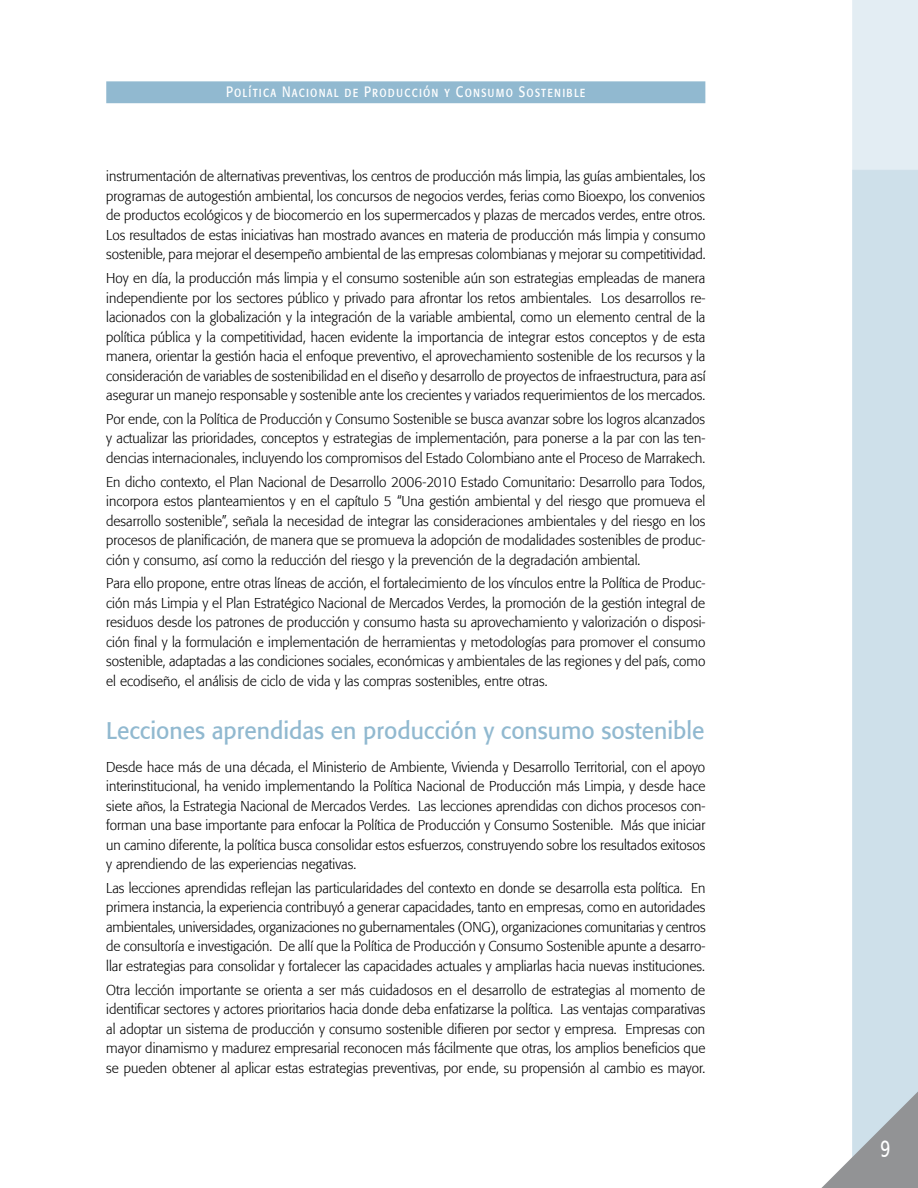
<style>
.page{position:relative;width:918px;height:1188px;background:#fff}
.page>*{position:absolute;margin:0;border:0;box-sizing:border-box;transform-origin:0 0}
.t1{font:24px "Formata";color:#91b9d0;scale:.95 1}
.t2{font:24px "Formata";color:#fff;scale:.7 1}
.t3{font:15px "Formata Regular SC";letter-spacing:.1em;color:#fff;scale:.8 1}
.t4{font:300 14.25px/19.5px "Formata";color:#000;text-align:justify;scale:.95 1}
</style>
<div class="page">
<div style="left:106px;top:81px;width:599px;height:22px;background:#91b9d0;border:2px solid #91b9d0"></div>
<div style="left:852px;top:0;width:66px;height:170px;background:#e3edf3"></div>
<div style="left:852px;top:170px;width:66px;height:922px;background:#cee0ea"></div>
<svg style="left:821px;top:1092px;width:97px;height:96px"></svg>
<p class="t3" style="left:226px;top:83px;width:451px">Política Nacional de Producción y Consumo Sostenible</p>
<p class="t4" style="left:106px;top:167px;width:632px">instrumentación de alternativas preventivas, los centros de producción más limpia, las guías ambientales, los programas de autogestión ambiental, los concursos de negocios verdes, ferias como Bioexpo, los convenios de productos ecológicos y de biocomercio en los supermercados y plazas de mercados verdes, entre otros.<br>Los resultados de estas iniciativas han mostrado avances en materia de producción más limpia y consumo sostenible, para mejorar el desempeño ambiental de las empresas colombianas y mejorar su competitividad.</p>
<p class="t4" style="left:106px;top:269px;width:632px">Hoy en día, la producción más limpia y el consumo sostenible aún son estrategias empleadas de manera independiente por los sectores público y privado para afrontar los retos ambientales. Los desarrollos re&shy;lacionados con la globalización y la integración de la variable ambiental, como un elemento central de la política pública y la competitividad, hacen evidente la importancia de integrar estos conceptos y de esta manera, orientar la gestión hacia el enfoque preventivo, el aprovechamiento sostenible de los recursos y la consideración de variables de sostenibilidad en el diseño y desarrollo de proyectos de infraestructura, para así asegurar un manejo responsable y sostenible ante los crecientes y variados requerimientos de los mercados.</p>
<p class="t4" style="left:106px;top:409px;width:632px">Por ende, con la Política de Producción y Consumo Sostenible se busca avanzar sobre los logros alcanzados y actualizar las prioridades, conceptos y estrategias de implementación, para ponerse a la par con las ten&shy;dencias internacionales, incluyendo los compromisos del Estado Colombiano ante el Proceso de Marrakech.</p>
<p class="t4" style="left:106px;top:472px;width:632px">En dicho contexto, el Plan Nacional de Desarrollo 2006-2010 Estado Comunitario: Desarrollo para Todos, incorpora estos planteamientos y en el capítulo 5 “Una gestión ambiental y del riesgo que promueva el desarrollo sostenible”, señala la necesidad de integrar las consideraciones ambientales y del riesgo en los procesos de planificación, de manera que se promueva la adopción de modalidades sostenibles de produc&shy;ción y consumo, así como la reducción del riesgo y la prevención de la degradación ambiental.</p>
<p class="t4" style="left:106px;top:574px;width:632px">Para ello propone, entre otras líneas de acción, el fortalecimiento de los vínculos entre la Política de Produc&shy;ción más Limpia y el Plan Estratégico Nacional de Mercados Verdes, la promoción de la gestión integral de residuos desde los patrones de producción y consumo hasta su aprovechamiento y valorización o disposi&shy;ción final y la formulación e implementación de herramientas y metodologías para promover el consumo sostenible, adaptadas a las condiciones sociales, económicas y ambientales de las regiones y del país, como el ecodiseño, el análisis de ciclo de vida y las compras sostenibles, entre otras.</p>
<h1 class="t1" style="left:106px;top:716px;width:631px">Lecciones aprendidas en producción y consumo sostenible</h1>
<p class="t4" style="left:106px;top:757px;width:632px">Desde hace más de una década, el Ministerio de Ambiente, Vivienda y Desarrollo Territorial, con el apoyo interinstitucional, ha venido implementando la Política Nacional de Producción más Limpia, y desde hace siete años, la Estrategia Nacional de Mercados Verdes. Las lecciones aprendidas con dichos procesos con&shy;forman una base importante para enfocar la Política de Producción y Consumo Sostenible. Más que iniciar un camino diferente, la política busca consolidar estos esfuerzos, construyendo sobre los resultados exitosos y aprendiendo de las experiencias negativas.</p>
<p class="t4" style="left:106px;top:878px;width:633px">Las lecciones aprendidas reflejan las particularidades del contexto en donde se desarrolla esta política. En primera instancia, la experiencia contribuyó a generar capacidades, tanto en empresas, como en autoridades ambientales, universidades, organizaciones no gubernamentales (ONG), organizaciones comunitarias y centros de consultoría e investigación. De allí que la Política de Producción y Consumo Sostenible apunte a desarro&shy;llar estrategias para consolidar y fortalecer las capacidades actuales y ampliarlas hacia nuevas instituciones.</p>
<p class="t4" style="left:106px;top:980px;width:632px">Otra lección importante se orienta a ser más cuidadosos en el desarrollo de estrategias al momento de identificar sectores y actores prioritarios hacia donde deba enfatizarse la política. Las ventajas comparativas al adoptar un sistema de producción y consumo sostenible difieren por sector y empresa. Empresas con mayor dinamismo y madurez empresarial reconocen más fácilmente que otras, los amplios beneficios que se pueden obtener al aplicar estas estrategias preventivas, por ende, su propensión al cambio es mayor.</p>
<h1 class="t2" style="left:881px;top:1134px;width:15px">9</h1>
</div>
